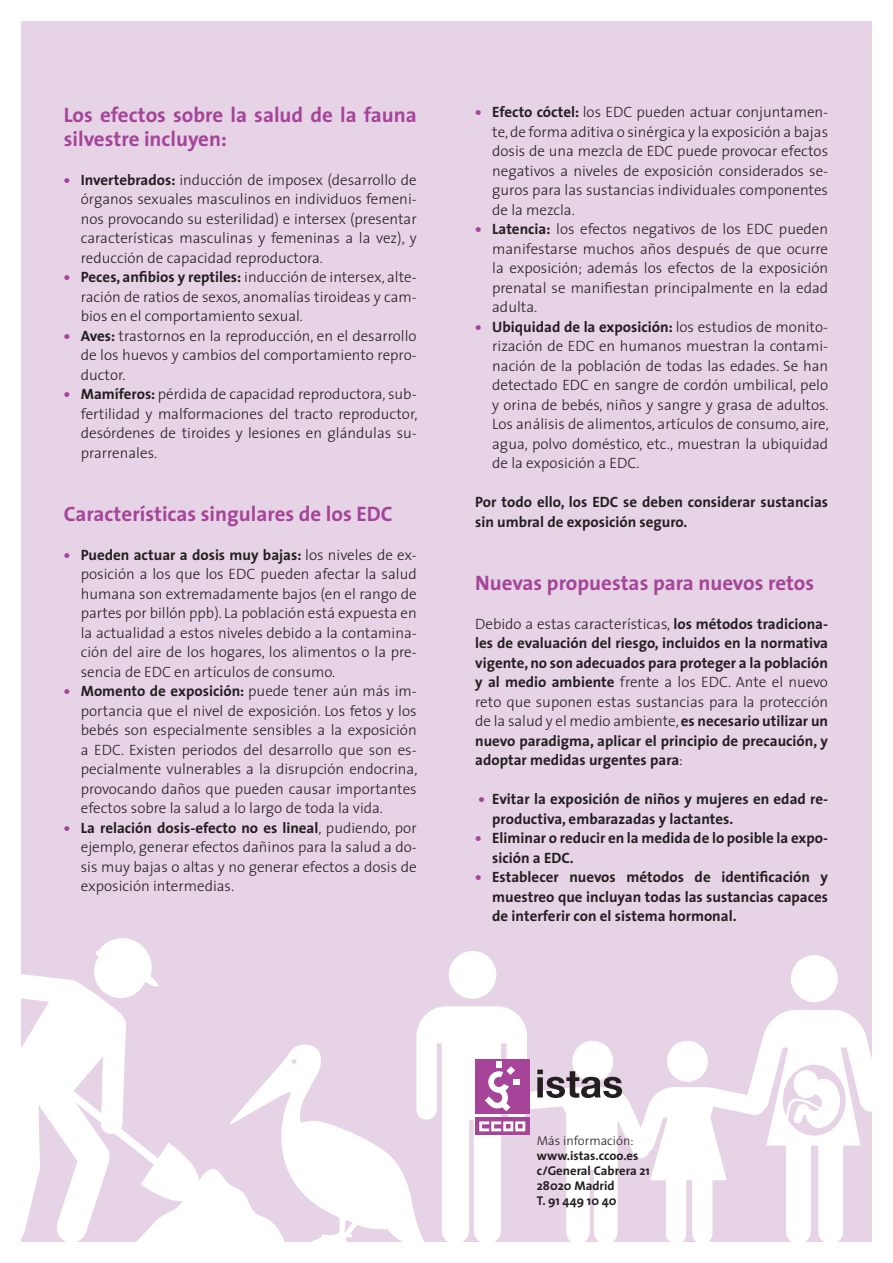
<style>
.page{position:relative;width:893px;height:1263px;background:#fff}
.page>*{position:absolute;margin:0;border:0;box-sizing:border-box;transform-origin:0 0}
.t1{font:700 21px/24px "The Sans";color:#a54499}
.t2{font:300 15px/19.5px "The Sans";color:#231f20;text-align:justify}
.t3{font:700 15px/19.5px "The Sans";color:#231f20}
.t4{font:700 12.75px/15px "The Sans";color:#231f20}
.t5{font:300 12.75px "The Sans";color:#231f20}
.s1{font-weight:800;color:#a54499}
.s2{font-weight:700}
.s3{font-weight:300}
</style>
<div class="page">
<div style="left:21px;top:21px;width:851px;height:1221px;background:#e7d3e6"></div>
<svg style="left:21px;top:938px;width:851px;height:304px"></svg>
<h1 class="t1" style="left:64px;top:102px;width:354px">Los efectos sobre la salud de la fauna silvestre incluyen:</h1>
<p class="t2" style="left:81px;top:169px;width:337px;text-indent:-17px"><span class="s1">•</span> <span class="s2">Invertebrados:</span> inducción de imposex (desarrollo de órganos sexuales masculinos en individuos femeni&shy;nos provocando su esterilidad) e intersex (presentar características masculinas y femeninas a la vez), y reducción de capacidad reproductora.</p>
<p class="t2" style="left:81px;top:267px;width:337px;text-indent:-17px"><span class="s1">•</span> <span class="s2">Peces, anfibios y reptiles:</span> inducción de intersex, alte&shy;ración de ratios de sexos, anomalías tiroideas y cam&shy;bios en el comportamiento sexual.</p>
<p class="t2" style="left:81px;top:325px;width:337px;text-indent:-17px"><span class="s1">•</span> <span class="s2">Aves:</span> trastornos en la reproducción, en el desarrollo de los huevos y cambios del comportamiento repro&shy;ductor.</p>
<p class="t2" style="left:81px;top:384px;width:338px;text-indent:-17px"><span class="s1">•</span> <span class="s2">Mamíferos:</span> pérdida de capacidad reproductora, sub&shy;fertilidad y malformaciones del tracto reproductor, desórdenes de tiroides y lesiones en glándulas su&shy;prarrenales.</p>
<h1 class="t1" style="left:64px;top:501px;width:330px">Características singulares de los EDC</h1>
<p class="t2" style="left:81px;top:544px;width:337px;text-indent:-17px"><span class="s1">•</span> <span class="s2">Pueden actuar a dosis muy bajas:</span> los niveles de ex&shy;posición a los que los EDC pueden afectar la salud humana son extremadamente bajos (en el rango de partes por billón ppb). La población está expuesta en la actualidad a estos niveles debido a la contamina&shy;ción del aire de los hogares, los alimentos o la pre&shy;sencia de EDC en artículos de consumo.</p>
<p class="t2" style="left:81px;top:681px;width:338px;text-indent:-17px"><span class="s1">•</span> <span class="s2">Momento de exposición:</span> puede tener aún más im&shy;portancia que el nivel de exposición. Los fetos y los bebés son especialmente sensibles a la exposición a EDC. Existen periodos del desarrollo que son es&shy;pecialmente vulnerables a la disrupción endocrina, provocando daños que pueden causar importantes efectos sobre la salud a lo largo de toda la vida.</p>
<p class="t2" style="left:81px;top:817px;width:337px;text-indent:-17px"><span class="s1">•</span> <span class="s2">La relación dosis-efecto no es lineal</span>, pudiendo, por ejemplo, generar efectos dañinos para la salud a do&shy;sis muy bajas o altas y no generar efectos a dosis de exposición intermedias.</p>
<p class="t2" style="left:492px;top:102px;width:337px;text-indent:-17px"><span class="s1">•</span> <span class="s2">Efecto cóctel:</span> los EDC pueden actuar conjuntamen&shy;te, de forma aditiva o sinérgica y la exposición a bajas dosis de una mezcla de EDC puede provocar efectos negativos a niveles de exposición considerados se&shy;guros para las sustancias individuales componentes de la mezcla.</p>
<p class="t2" style="left:492px;top:219px;width:337px;text-indent:-17px"><span class="s1">•</span> <span class="s2">Latencia:</span> los efectos negativos de los EDC pueden manifestarse muchos años después de que ocurre la exposición; además los efectos de la exposición prenatal se manifiestan principalmente en la edad adulta.</p>
<p class="t2" style="left:492px;top:316px;width:338px;text-indent:-17px"><span class="s1">•</span> <span class="s2">Ubiquidad de la exposición:</span> los estudios de monito&shy;rización de EDC en humanos muestran la contami&shy;nación de la población de todas las edades. Se han detectado EDC en sangre de cordón umbilical, pelo y orina de bebés, niños y sangre y grasa de adultos.<br>Los análisis de alimentos, artículos de consumo, aire, agua, polvo doméstico, etc., muestran la ubiquidad de la exposición a EDC.</p>
<p class="t3" style="left:475px;top:492px;width:354px">Por todo ello, los EDC se deben considerar sustancias sin umbral de exposición seguro.</p>
<h1 class="t1" style="left:475px;top:570px;width:341px">Nuevas propuestas para nuevos retos</h1>
<p class="t3" style="left:475px;top:614px;width:354px;text-align:justify"><span class="s3">Debido a estas características,</span> los métodos tradiciona&shy;les de evaluación del riesgo, incluidos en la normativa vigente, no son adecuados para proteger a la población y al medio ambiente <span class="s3">frente a los EDC. Ante el nuevo reto que suponen estas sustancias para la protección de la salud y el medio ambiente,</span> es necesario utilizar un nuevo paradigma, aplicar el principio de precaución, y adoptar medidas urgentes para<span class="s3">:</span></p>
<p class="t3" style="left:492px;top:789px;width:337px;text-indent:-14px"><span class="s1">•</span> Evitar la exposición de niños y mujeres en edad re&shy;productiva, embarazadas y lactantes.</p>
<p class="t3" style="left:492px;top:828px;width:337px;text-indent:-17px"><span class="s1">•</span> Eliminar o reducir en la medida de lo posible la expo&shy;sición a EDC.</p>
<p class="t3" style="left:492px;top:867px;width:337px;text-align:justify;text-indent:-17px"><span class="s1">•</span> Establecer nuevos métodos de identificación y muestreo que incluyan todas las sustancias capaces de interferir con el sistema hormonal.</p>
<p class="t5" style="left:537px;top:1130px;width:98px">Más información:</p>
<p class="t4" style="left:537px;top:1147px;width:115px">www.istas.ccoo.es c/General Cabrera 21<br>28020 Madrid<br>T. 91 449 10 40</p>
</div>
